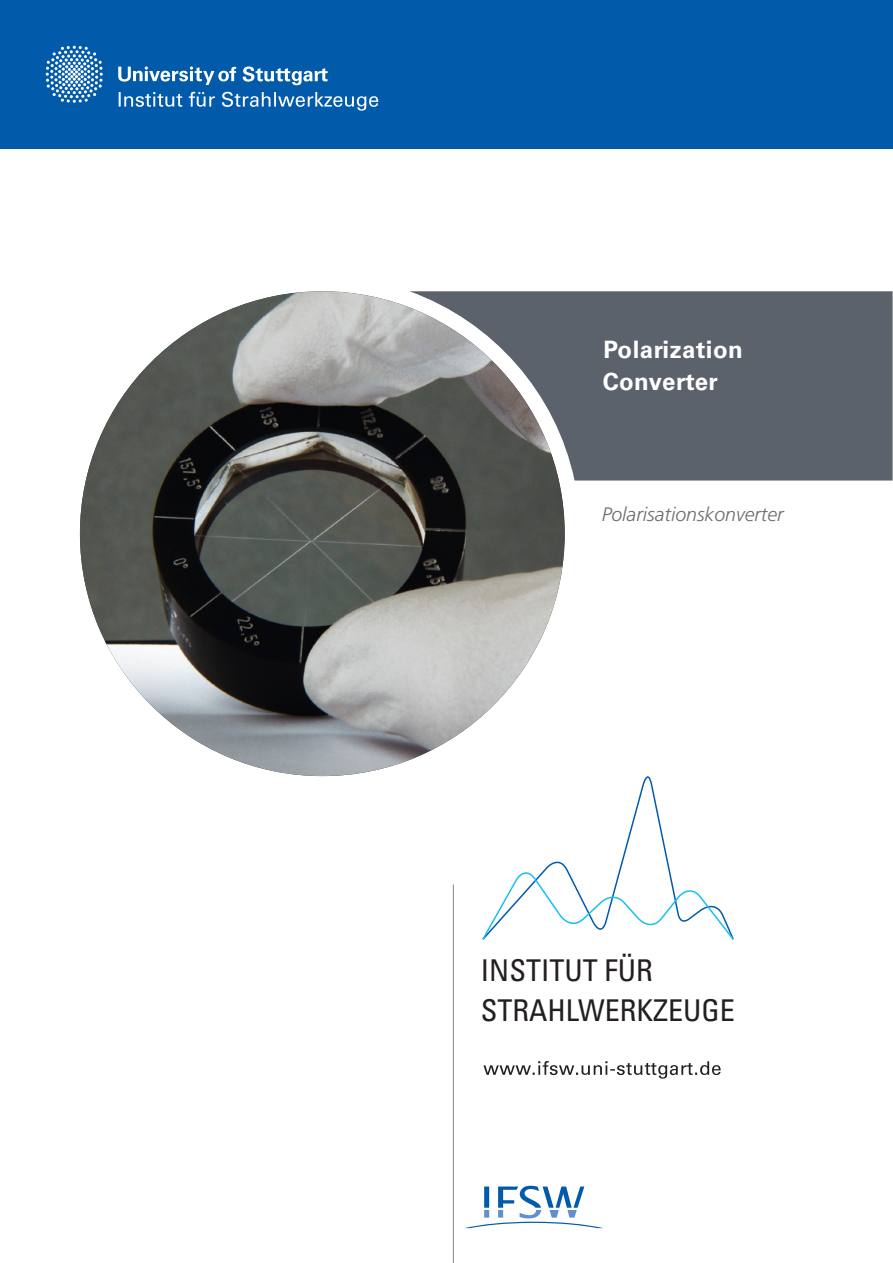
<style>
.page{position:relative;width:893px;height:1263px;background:#fff}
.page>*{position:absolute;margin:0;border:0;box-sizing:border-box;transform-origin:0 0}
.t1{font:condensed 30px/40.5px "Univers";color:#231f20}
.t2{font:700 24px/31.5px "Univers";letter-spacing:.02em;color:#fff}
.t3{font:italic 300 19.5px "Frutiger";color:#6c6d70}
</style>
<div class="page">
<img style="left:80px;top:291px;width:485px;height:485px;border-radius:242px">
<svg style="left:409px;top:291px;width:484px;height:189px;background:#646a71"></svg>
<div style="left:0;top:0;width:893px;height:149px;background:#015aaa"></div>
<svg style="left:46px;top:46px;width:332px;height:65px"></svg>
<hr style="left:453px;top:884px;width:1px;height:379px;background:#939598">
<svg style="left:483px;top:1061px;width:238px;height:17px"></svg>
<svg style="left:465px;top:1186px;width:138px;height:42px"></svg>
<svg style="left:482px;top:776px;width:252px;height:164px"></svg>
<p class="t2" style="left:603px;top:334px;width:142px">Polarization<br>Converter</p>
<p class="t3" style="left:602px;top:503px;width:183px">Polarisationskonverter</p>
<p class="t1" style="left:481px;top:949px;width:255px">INSTITUT FÜR<br>STRAHLWERKZEUGE</p>
</div>
